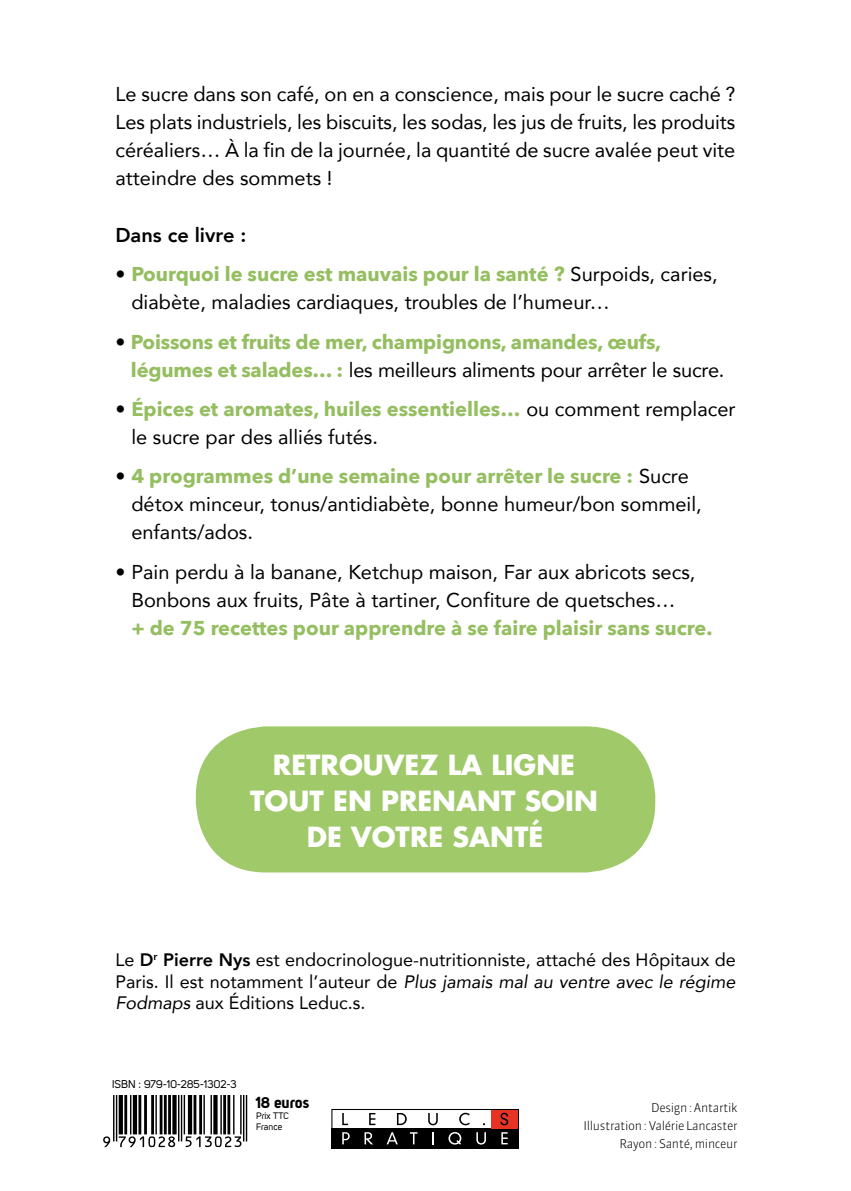
<style>
.page{position:relative;width:851px;height:1191px;background:#fff}
.page>*{position:absolute;margin:0;border:0;box-sizing:border-box;transform-origin:0 0}
.t1{font:700 27px/36px "Futura Std";color:#fff;text-align:center}
.t2{font:20px/28px "Avenir";color:#000;text-align:justify}
.t3{font:700 20px "Avenir Next";color:#94be60}
.t4{font:800 20px "Avenir";color:#000}
.t5{font:18px/21.6px "Avenir";color:#000;text-align:justify}
.t6{font:15.8px "Uni Sans Bold";color:#000}
.t7{font:300 12px/18.4px "Sanuk";letter-spacing:-.03em;color:#000;text-align:right}
.t8{font:11.2px "Uni Sans Regular";color:#000}
.t9{font:9.2px/11.2px "Uni Sans Regular";color:#000}
.s1{font-family:"Avenir";font-weight:800;color:#000}
.s2{font-family:"Avenir";font-weight:400;color:#000}
.s3{font-family:"Avenir Next";font-weight:700;color:#94be60}
.s4{font-weight:800}
.s5{font-style:italic}
</style>
<div class="page">
<hr style="left:850px;top:0;width:1px;height:1191px;background:#a0c969">
<div style="left:331px;top:1109px;width:188px;height:20px;border:1px solid #000"></div>
<div style="left:331px;top:1128px;width:188px;height:20px;background:#000"></div>
<div style="left:491px;top:1110px;width:27px;height:18px;background:#e63323"></div>
<svg style="left:342px;top:1113px;width:6px;height:12px"></svg>
<svg style="left:369px;top:1113px;width:6px;height:12px"></svg>
<svg style="left:397px;top:1113px;width:9px;height:12px"></svg>
<svg style="left:428px;top:1113px;width:9px;height:12px"></svg>
<svg style="left:459px;top:1112px;width:11px;height:13px"></svg>
<svg style="left:500px;top:1112px;width:8px;height:13px"></svg>
<svg style="left:342px;top:1132px;width:7px;height:12px"></svg>
<svg style="left:364px;top:1132px;width:9px;height:12px"></svg>
<svg style="left:386px;top:1132px;width:12px;height:12px"></svg>
<svg style="left:410px;top:1132px;width:7px;height:12px"></svg>
<svg style="left:432px;top:1132px;width:1px;height:12px"></svg>
<svg style="left:448px;top:1132px;width:13px;height:12px"></svg>
<svg style="left:476px;top:1132px;width:10px;height:12px"></svg>
<svg style="left:501px;top:1132px;width:6px;height:12px"></svg>
<svg style="left:103px;top:1095px;width:144px;height:52px"></svg>
<div style="left:196px;top:726px;width:459px;height:146px;background:#a0c969;border-radius:70px"></div>
<p class="t2" style="left:115px;top:80px;width:621px">Le sucre dans son café, on en a conscience, mais pour le sucre caché ?<br>Les plats industriels, les biscuits, les sodas, les jus de fruits, les produits céréaliers… À la fin de la journée, la quantité de sucre avalée peut vite atteindre des sommets !</p>
<p class="t4" style="left:115px;top:219px;width:132px">Dans ce livre :</p>
<p class="t3" style="left:115px;top:257px;width:603px"><span class="s1">•</span> Pourquoi le sucre est mauvais pour la santé ? <span class="s2">Surpoids, caries,</span></p>
<p class="t2" style="left:131px;top:288px;width:480px">diabète, maladies cardiaques, troubles de l’humeur…</p>
<p class="t3" style="left:115px;top:324px;width:547px"><span class="s1">•</span> Poissons et fruits de mer, champignons, amandes, œufs,</p>
<p class="t2" style="left:131px;top:355px;width:595px"><span class="s3">légumes et salades… :</span> les meilleurs aliments pour arrêter le sucre.</p>
<p class="t3" style="left:115px;top:391px;width:621px"><span class="s1">•</span> Épices et aromates, huiles essentielles… <span class="s2">ou comment remplacer</span></p>
<p class="t2" style="left:131px;top:422px;width:248px">le sucre par des alliés futés.</p>
<p class="t3" style="left:115px;top:459px;width:574px"><span class="s1">•</span> 4 programmes d’une semaine pour arrêter le sucre : <span class="s2">Sucre</span></p>
<p class="t2" style="left:131px;top:490px;width:571px">détox minceur, tonus/antidiabète, bonne humeur/bon sommeil, enfants/ados.</p>
<p class="t2" style="left:115px;top:557px;width:581px;text-align:center"><span class="s4">•</span> Pain perdu à la banane, Ketchup maison, Far aux abricots secs,<br>Bonbons aux fruits, Pâte à tartiner, Confiture de quetsches…</p>
<p class="t3" style="left:131px;top:610px;width:582px">+ de 75 recettes pour apprendre à se faire plaisir sans sucre.</p>
<h1 class="t1" style="left:250px;top:746px;width:349px">RETROUVEZ LA LIGNE<br>TOUT EN PRENANT SOIN<br>DE VOTRE SANTÉ</h1>
<p class="t5" style="left:115px;top:948px;width:621px">Le <span class="s4">D</span><sup>r</sup> <span class="s4">Pierre Nys</span> est endocrinologue-nutritionniste, attaché des Hôpitaux de Paris. Il est notamment l’auteur de <span class="s5">Plus jamais mal au ventre avec le régime Fodmaps</span> aux Éditions Leduc.s.</p>
<p class="t8" style="left:112px;top:1077px;width:126px">ISBN : 979-10-285-1302-3</p>
<p class="t6" style="left:256px;top:1092px;width:55px">18 euros</p>
<p class="t9" style="left:256px;top:1109px;width:34px">Prix TTC<br>France</p>
<p class="t7" style="left:583px;top:1098px;width:155px">Design : Antartik<br>Illustration : Valérie Lancaster<br>Rayon : Santé, minceur</p>
</div>
